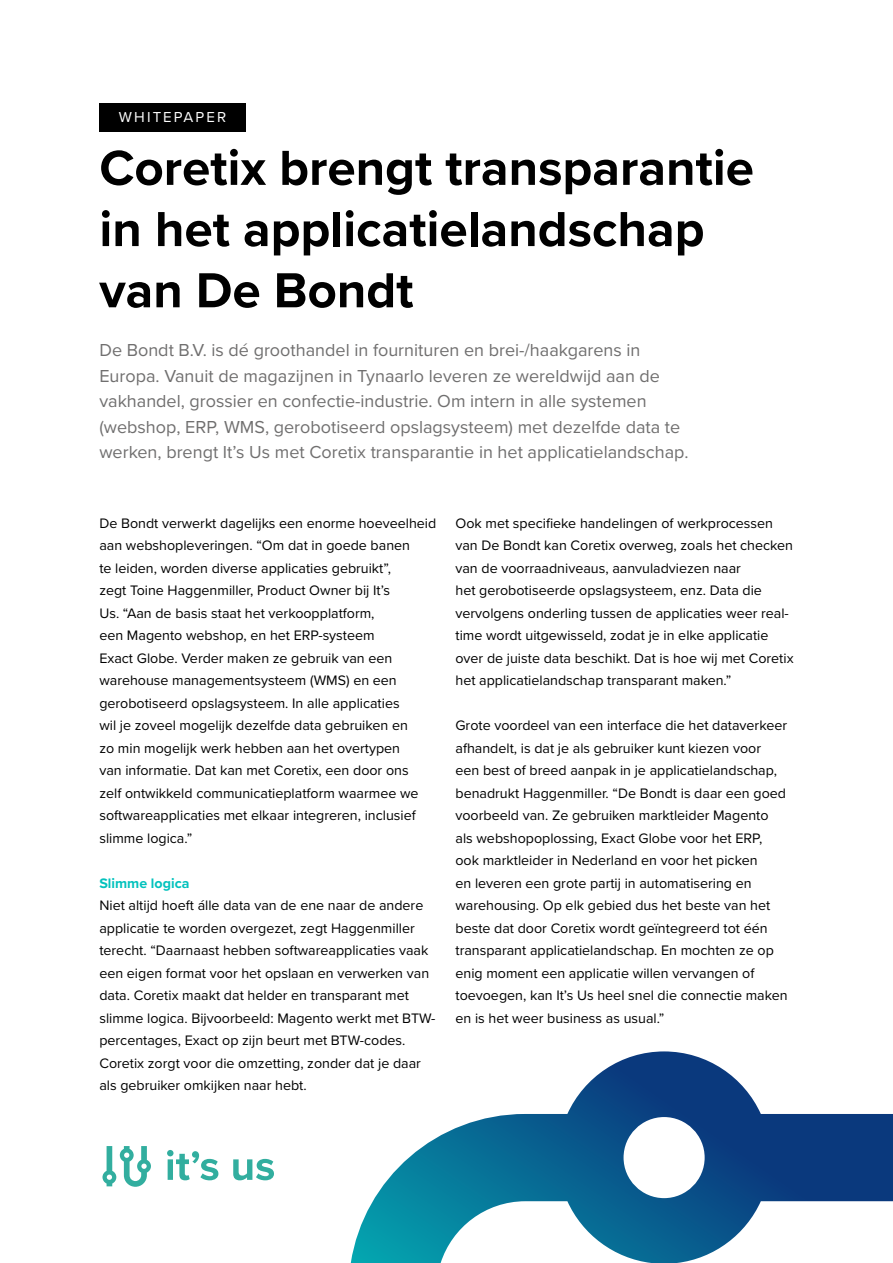
<style>
.page{position:relative;width:893px;height:1263px;background:#fff}
.page>*{position:absolute;margin:0;border:0;box-sizing:border-box;transform-origin:0 0}
.t1{font:700 51px/61.2px "Proxima Nova";color:#000}
.t2{font:18px/25.5px "Proxima Nova";color:#706f6f}
.t3{font:15px "Proxima Nova";letter-spacing:.14em;color:#fff}
.t4{font:14.25px/22.5px "Proxima Nova";color:#000}
.t5{font:700 14.25px "Proxima Nova";color:#03c2bd}
</style>
<div class="page">
<div style="left:99px;top:103px;width:147px;height:28px;background:#000"></div>
<svg style="left:102px;top:1146px;width:49px;height:41px"></svg>
<svg style="left:167px;top:1150px;width:51px;height:30px"></svg>
<svg style="left:233px;top:1159px;width:41px;height:21px"></svg>
<svg style="left:351px;top:1051px;width:542px;height:212px"></svg>
<p class="t3" style="left:119px;top:106px;width:109px">WHITEPAPER</p>
<h1 class="t1" style="left:99px;top:136px;width:656px">Coretix brengt transparantie in het applicatielandschap van De Bondt</h1>
<p class="t2" style="left:99px;top:337px;width:591px">De Bondt B.V. is dé groothandel in fournituren en brei-/haakgarens in Europa. Vanuit de magazijnen in Tynaarlo leveren ze wereldwijd aan de vakhandel, grossier en confectie-industrie. Om intern in alle systemen (webshop, ERP, WMS, gerobotiseerd opslagsysteem) met dezelfde data te werken, brengt It’s Us met Coretix transparantie in het applicatielandschap.</p>
<p class="t4" style="left:99px;top:511px;width:338px">De Bondt verwerkt dagelijks een enorme hoeveelheid aan webshopleveringen. “Om dat in goede banen<br>te leiden, worden diverse applicaties gebruikt”,<br>zegt Toine Haggenmiller, Product Owner bij It’s<br>Us. “Aan de basis staat het verkoopplatform,<br>een Magento webshop, en het ERP-systeem<br>Exact Globe. Verder maken ze gebruik van een warehouse managementsysteem (WMS) en een gerobotiseerd opslagsysteem. In alle applicaties<br>wil je zoveel mogelijk dezelfde data gebruiken en<br>zo min mogelijk werk hebben aan het overtypen<br>van informatie. Dat kan met Coretix, een door ons<br>zelf ontwikkeld communicatieplatform waarmee we softwareapplicaties met elkaar integreren, inclusief slimme logica.”</p>
<p class="t5" style="left:99px;top:872px;width:92px">Slimme logica</p>
<p class="t4" style="left:99px;top:893px;width:338px">Niet altijd hoeft álle data van de ene naar de andere applicatie te worden overgezet, zegt Haggenmiller terecht. “Daarnaast hebben softwareapplicaties vaak een eigen format voor het opslaan en verwerken van data. Coretix maakt dat helder en transparant met slimme logica. Bijvoorbeeld: Magento werkt met BTW&shy;percentages, Exact op zijn beurt met BTW-codes.<br>Coretix zorgt voor die omzetting, zonder dat je daar als gebruiker omkijken naar hebt.</p>
<p class="t4" style="left:455px;top:511px;width:340px">Ook met specifieke handelingen of werkprocessen van De Bondt kan Coretix overweg, zoals het checken van de voorraadniveaus, aanvuladviezen naar<br>het gerobotiseerde opslagsysteem, enz. Data die vervolgens onderling tussen de applicaties weer real&shy;time wordt uitgewisseld, zodat je in elke applicatie over de juiste data beschikt. Dat is hoe wij met Coretix het applicatielandschap transparant maken.”</p>
<p class="t4" style="left:455px;top:713px;width:334px">Grote voordeel van een interface die het dataverkeer afhandelt, is dat je als gebruiker kunt kiezen voor een best of breed aanpak in je applicatielandschap, benadrukt Haggenmiller. “De Bondt is daar een goed voorbeeld van. Ze gebruiken marktleider Magento als webshopoplossing, Exact Globe voor het ERP, ook marktleider in Nederland en voor het picken<br>en leveren een grote partij in automatisering en warehousing. Op elk gebied dus het beste van het beste dat door Coretix wordt geïntegreerd tot één transparant applicatielandschap. En mochten ze op enig moment een applicatie willen vervangen of toevoegen, kan It’s Us heel snel die connectie maken en is het weer business as usual.”</p>
</div>
